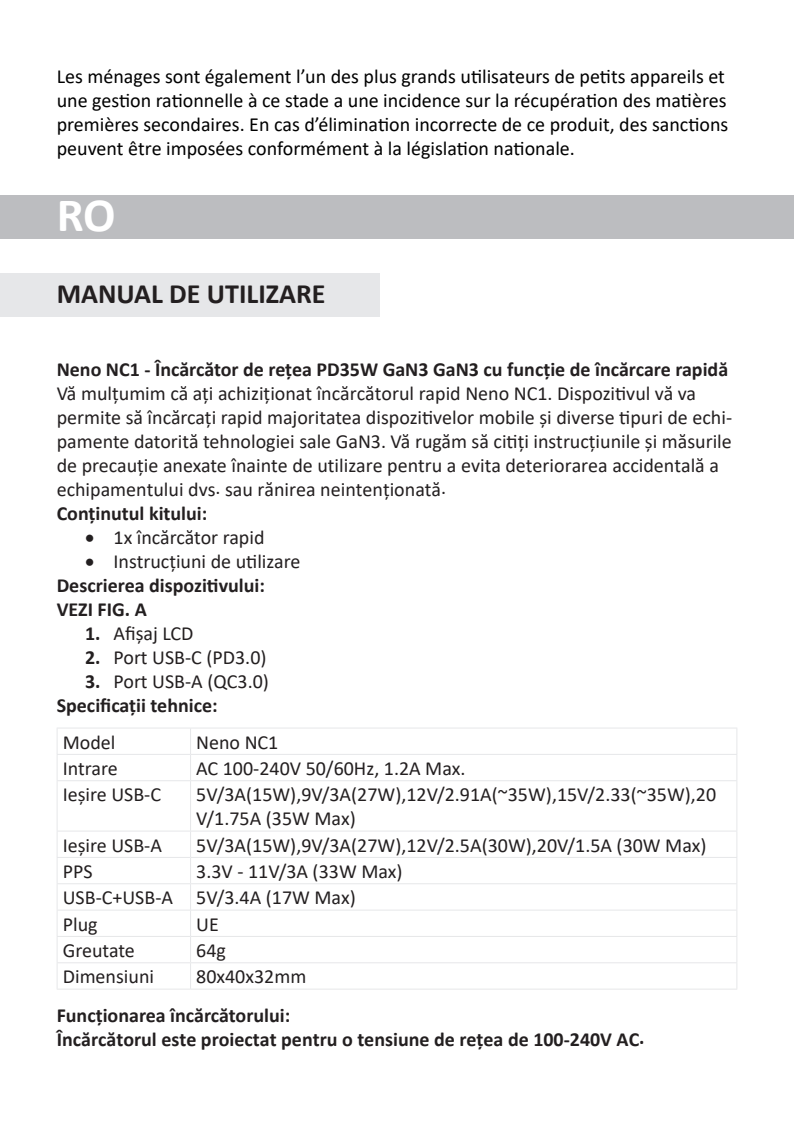
<style>
.page{position:relative;width:794px;height:1134px;background:#fff}
.page>*{position:absolute;margin:0;border:0;box-sizing:border-box;transform-origin:0 0}
.t1{font:700 48px "Calibri";color:#fff}
.JĘZYK_do_spisu_treści{font:700 28px "Calibri";color:#231f20}
.No_Spacing{font:20px/24px "Calibri";color:#231f20}
.t2{font:20px/24px "Calibri";color:#000}
.No_Spacing-2{font:700 20px "Calibri";color:#231f20}
.s1{font-weight:700}
</style>
<div class="page">
<div style="left:0;top:273px;width:380px;height:44px;background:#e6e7e9"></div>
<div style="left:0;top:195px;width:794px;height:43px;background:#bcbdc0"></div>
<hr style="left:57px;top:727px;width:133px;height:2px;background:#e6e7e9">
<hr style="left:56px;top:728px;width:2px;height:26px;background:#e6e7e9">
<hr style="left:190px;top:727px;width:547px;height:2px;background:#e6e7e9">
<hr style="left:57px;top:754px;width:133px;height:1px;background:#e6e7e9">
<hr style="left:56px;top:755px;width:2px;height:25px;background:#e6e7e9">
<hr style="left:190px;top:754px;width:547px;height:1px;background:#e6e7e9">
<svg style="left:190px;top:729px;width:1px;height:51px"></svg>
<svg style="left:736px;top:729px;width:1px;height:51px"></svg>
<hr style="left:57px;top:780px;width:133px;height:1px;background:#e6e7e9">
<hr style="left:56px;top:781px;width:2px;height:50px;background:#e6e7e9">
<hr style="left:190px;top:780px;width:547px;height:1px;background:#e6e7e9">
<hr style="left:190px;top:781px;width:1px;height:50px;background:#e6e7e9">
<hr style="left:736px;top:781px;width:1px;height:50px;background:#e6e7e9">
<hr style="left:57px;top:830px;width:133px;height:2px;background:#e6e7e9">
<hr style="left:56px;top:831px;width:2px;height:26px;background:#e6e7e9">
<hr style="left:190px;top:830px;width:547px;height:2px;background:#e6e7e9">
<hr style="left:57px;top:857px;width:133px;height:1px;background:#e6e7e9">
<hr style="left:56px;top:858px;width:2px;height:25px;background:#e6e7e9">
<hr style="left:190px;top:857px;width:547px;height:1px;background:#e6e7e9">
<hr style="left:57px;top:883px;width:133px;height:1px;background:#e6e7e9">
<hr style="left:56px;top:884px;width:2px;height:26px;background:#e6e7e9">
<hr style="left:190px;top:883px;width:547px;height:1px;background:#e6e7e9">
<hr style="left:57px;top:909px;width:133px;height:2px;background:#e6e7e9">
<hr style="left:56px;top:910px;width:2px;height:26px;background:#e6e7e9">
<hr style="left:190px;top:909px;width:547px;height:2px;background:#e6e7e9">
<hr style="left:57px;top:936px;width:133px;height:1px;background:#e6e7e9">
<hr style="left:56px;top:937px;width:2px;height:25px;background:#e6e7e9">
<hr style="left:190px;top:936px;width:547px;height:1px;background:#e6e7e9">
<hr style="left:57px;top:962px;width:133px;height:1px;background:#e6e7e9">
<hr style="left:56px;top:963px;width:2px;height:26px;background:#e6e7e9">
<hr style="left:190px;top:962px;width:547px;height:1px;background:#e6e7e9">
<svg style="left:190px;top:832px;width:1px;height:156px"></svg>
<svg style="left:736px;top:832px;width:1px;height:156px"></svg>
<hr style="left:57px;top:988px;width:133px;height:2px;background:#e6e7e9">
<hr style="left:190px;top:988px;width:547px;height:2px;background:#e6e7e9">
<p class="t2" style="left:57px;top:64px;width:673px">Les ménages sont également l’un des plus grands utilisateurs de petits appareils et une gestion rationnelle à ce stade a une incidence sur la récupération des matières premières secondaires. En cas d’élimination incorrecte de ce produit, des sanctions peuvent être imposées conformément à la législation nationale.</p>
<p class="t1" style="left:57px;top:181px;width:60px">RO</p>
<p class="JĘZYK_do_spisu_treści" style="left:57px;top:274px;width:270px">MANUAL DE UTILIZARE</p>
<p class="No_Spacing-2" style="left:57px;top:355px;width:673px">Neno NC1 - Încărcător de rețea PD35W GaN3 GaN3 cu funcție de încărcare rapidă</p>
<p class="No_Spacing" style="left:57px;top:380px;width:677px">Vă mulțumim că ați achiziționat încărcătorul rapid Neno NC1. Dispozitivul vă va permite să încărcați rapid majoritatea dispozitivelor mobile și diverse tipuri de echi&shy;pamente datorită tehnologiei sale GaN3. Vă rugăm să citiți instrucțiunile și măsurile de precauție anexate înainte de utilizare pentru a evita deteriorarea accidentală a echipamentului dvs. sau rănirea neintenționată.</p>
<p class="No_Spacing-2" style="left:57px;top:499px;width:152px">Conținutul kitului:</p>
<p class="No_Spacing" style="left:85px;top:524px;width:181px">• 1x încărcător rapid</p>
<p class="No_Spacing" style="left:85px;top:548px;width:217px">• Instrucțiuni de utilizare</p>
<p class="No_Spacing-2" style="left:57px;top:571px;width:210px">Descrierea dispozitivului:</p>
<p class="No_Spacing-2" style="left:57px;top:595px;width:92px">VEZI FIG. A</p>
<p class="No_Spacing" style="left:85px;top:620px;width:110px"><span class="s1">1.</span> Afișaj LCD</p>
<p class="No_Spacing" style="left:85px;top:644px;width:183px"><span class="s1">2.</span> Port USB-C (PD3.0)</p>
<p class="No_Spacing" style="left:85px;top:668px;width:185px"><span class="s1">3.</span> Port USB-A (QC3.0)</p>
<p class="No_Spacing-2" style="left:57px;top:691px;width:162px">Specificații tehnice:</p>
<p class="No_Spacing" style="left:63px;top:729px;width:54px">Model</p>
<p class="No_Spacing" style="left:196px;top:729px;width:84px">Neno NC1</p>
<p class="No_Spacing" style="left:63px;top:756px;width:56px">Intrare</p>
<p class="No_Spacing" style="left:196px;top:756px;width:271px">AC 100-240V 50/60Hz, 1.2A Max.</p>
<p class="No_Spacing" style="left:63px;top:782px;width:100px">Ieșire USB-C</p>
<p class="No_Spacing" style="left:196px;top:782px;width:521px">5V/3A(15W),9V/3A(27W),12V/2.91A(~35W),15V/2.33(~35W),20<br>V/1.75A (35W Max)</p>
<p class="No_Spacing" style="left:63px;top:833px;width:101px">Ieșire USB-A</p>
<p class="No_Spacing" style="left:196px;top:833px;width:512px">5V/3A(15W),9V/3A(27W),12V/2.5A(30W),20V/1.5A (30W Max)</p>
<p class="No_Spacing" style="left:63px;top:859px;width:31px">PPS</p>
<p class="No_Spacing" style="left:196px;top:859px;width:208px">3.3V - 11V/3A (33W Max)</p>
<p class="No_Spacing" style="left:63px;top:885px;width:112px">USB-C+USB-A</p>
<p class="No_Spacing" style="left:196px;top:885px;width:161px">5V/3.4A (17W Max)</p>
<p class="No_Spacing" style="left:63px;top:912px;width:36px">Plug</p>
<p class="No_Spacing" style="left:196px;top:912px;width:24px">UE</p>
<p class="No_Spacing" style="left:63px;top:938px;width:74px">Greutate</p>
<p class="No_Spacing" style="left:196px;top:938px;width:31px">64g</p>
<p class="No_Spacing" style="left:63px;top:964px;width:93px">Dimensiuni</p>
<p class="No_Spacing" style="left:196px;top:964px;width:112px">80x40x32mm</p>
<p class="No_Spacing-2" style="left:57px;top:1001px;width:235px">Funcționarea încărcătorului:</p>
<p class="No_Spacing-2" style="left:57px;top:1025px;width:589px">Încărcătorul este proiectat pentru o tensiune de rețea de 100-240V AC.</p>
</div>
